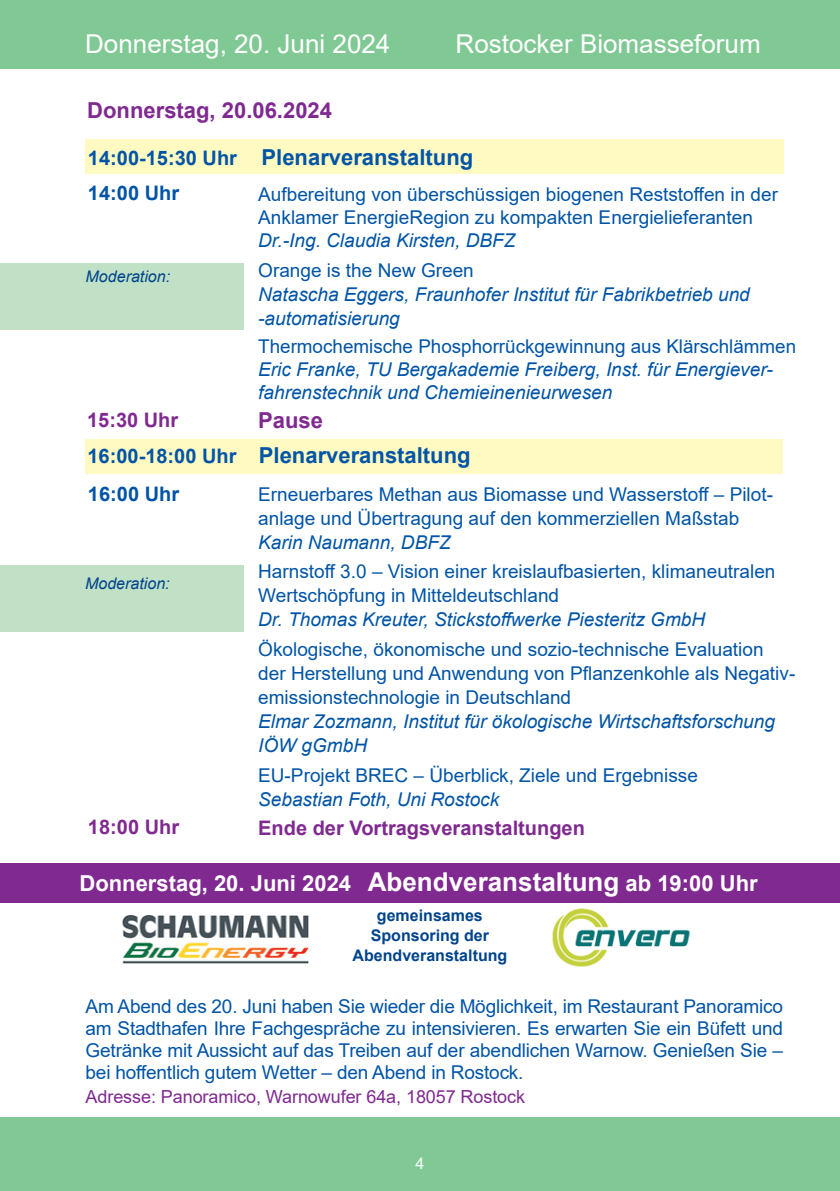
<style>
.page{position:relative;width:840px;height:1191px;background:#fff}
.page>*{position:absolute;margin:0;border:0;box-sizing:border-box;transform-origin:0 0}
.t1{font:26px "Arial";color:#fff}
.t2{font:700 22px/46.6px "Arial";color:#802990}
.t3{font:700 22px "Arial";color:#fff}
.t4{font:700 22px "Arial";color:#0154a6}
.t5{font:700 20px "Arial";color:#802990}
.t6{font:700 20px "Arial";color:#0154a6}
.t7{font:19px/24px "Arial";color:#0154a6}
.t8{font:italic 19px/24px "Arial";color:#0154a6}
.t9{font:18px "Arial";letter-spacing:-.005em;color:#802990}
.t10{font:700 16px/20px "Arial";color:#01448c;text-align:center}
.t11{font:italic 16px "Arial";color:#01448c}
.t12{font:16px "Arial";color:#fff}
.s1{font-size:20px;color:#0154a6}
.s2{color:#0154a6}
.s3{font-size:20px}
.s4{font-size:26px}
</style>
<div class="page">
<div style="left:0;top:1117px;width:839px;height:74px;background:#81c994"></div>
<div style="left:0;top:0;width:839px;height:68px;background:#81c994"></div>
<div style="left:85px;top:439px;width:697px;height:34px;background:#fffac1"></div>
<div style="left:85px;top:139px;width:697px;height:34px;background:#fffac1"></div>
<div style="left:0;top:863px;width:839px;height:40px;background:#802990"></div>
<img style="left:122px;top:916px;width:187px;height:48px">
<img style="left:552px;top:908px;width:138px;height:59px">
<div style="left:0;top:263px;width:243px;height:67px;background:#c0e1c5"></div>
<div style="left:1px;top:565px;width:243px;height:67px;background:#c0e1c5"></div>
<h1 class="t1" style="left:85px;top:26px;width:306px">Donnerstag, 20. Juni 2024</h1>
<h1 class="t1" style="left:455px;top:26px;width:306px">Rostocker Biomasseforum</h1>
<p class="t2" style="left:87px;top:87px;width:387px">Donnerstag, 20.06.2024<br><span class="s1">14:00-15:30 Uhr</span> <span class="s2">Plenarveranstaltung</span></p>
<p class="t6" style="left:88px;top:179px;width:93px">14:00 Uhr</p>
<p class="t7" style="left:258px;top:182px;width:521px;line-height:23px">Aufbereitung von überschüssigen biogenen Reststoffen in der<br>Anklamer EnergieRegion zu kompakten Energielieferanten</p>
<p class="t8" style="left:258px;top:228px;width:258px">Dr.-Ing. Claudia Kirsten, DBFZ</p>
<p class="t7" style="left:258px;top:258px;width:217px">Orange is the New Green</p>
<p class="t8" style="left:258px;top:282px;width:493px">Natascha Eggers, Fraunhofer Institut für Fabrikbetrieb und -automatisierung</p>
<p class="t7" style="left:258px;top:334px;width:539px">Thermochemische Phosphorrückgewinnung aus Klärschlämmen</p>
<p class="t8" style="left:258px;top:358px;width:515px;line-height:23px">Eric Franke, TU Bergakademie Freiberg, Inst. für Energiever&shy;fahrenstechnik und Chemieinenieurwesen</p>
<p class="t2" style="left:258px;top:397px;width:66px">Pause</p>
<p class="t11" style="left:86px;top:266px;width:86px">Moderation:</p>
<p class="t5" style="left:87px;top:406px;width:93px">15:30 Uhr</p>
<p class="t4" style="left:87px;top:440px;width:384px"><span class="s3">16:00-18:00 Uhr</span> Plenarveranstaltung</p>
<p class="t6" style="left:88px;top:480px;width:93px">16:00 Uhr</p>
<p class="t7" style="left:258px;top:482px;width:516px">Erneuerbares Methan aus Biomasse und Wasserstoff – Pilot&shy;anlage und Übertragung auf den kommerziellen Maßstab</p>
<p class="t8" style="left:258px;top:530px;width:194px">Karin Naumann, DBFZ</p>
<p class="t7" style="left:258px;top:559px;width:518px">Harnstoff 3.0 – Vision einer kreislaufbasierten, klimaneutralen<br>Wertschöpfung in Mitteldeutschland</p>
<p class="t8" style="left:258px;top:608px;width:448px">Dr. Thomas Kreuter, Stickstoffwerke Piesteritz GmbH</p>
<p class="t7" style="left:258px;top:637px;width:538px">Ökologische, ökonomische und sozio-technische Evaluation der Herstellung und Anwendung von Pflanzenkohle als Negativ&shy;emissionstechnologie in Deutschland</p>
<p class="t8" style="left:258px;top:709px;width:518px">Elmar Zozmann, Institut für ökologische Wirtschaftsforschung<br>IÖW gGmbH</p>
<p class="t7" style="left:258px;top:763px;width:441px">EU-Projekt BREC – Überblick, Ziele und Ergebnisse</p>
<p class="t8" style="left:258px;top:787px;width:242px">Sebastian Foth, Uni Rostock</p>
<p class="t5" style="left:258px;top:814px;width:328px">Ende der Vortragsveranstaltungen</p>
<p class="t11" style="left:85px;top:573px;width:86px">Moderation:</p>
<p class="t5" style="left:88px;top:813px;width:93px">18:00 Uhr</p>
<p class="t3" style="left:79px;top:867px;width:679px">Donnerstag, 20. Juni 2024 <span class="s4">Abendveranstaltung</span> ab 19:00 Uhr</p>
<p class="t10" style="left:352px;top:906px;width:156px">gemeinsames<br>Sponsoring der<br>Abendveranstaltung</p>
<p class="t7" style="left:85px;top:994px;width:698px;line-height:22px;text-align:justify">Am Abend des 20. Juni haben Sie wieder die Möglichkeit, im Restaurant Panoramico am Stadthafen Ihre Fachgespräche zu intensivieren. Es erwarten Sie ein Büfett und Getränke mit Aussicht auf das Treiben auf der abendlichen Warnow. Genießen Sie – bei hoffentlich gutem Wetter – den Abend in Rostock.</p>
<p class="t9" style="left:85px;top:1084px;width:441px">Adresse: Panoramico, Warnowufer 64a, 18057 Rostock</p>
<p class="t12" style="left:415px;top:1152px;width:10px">4</p>
</div>
